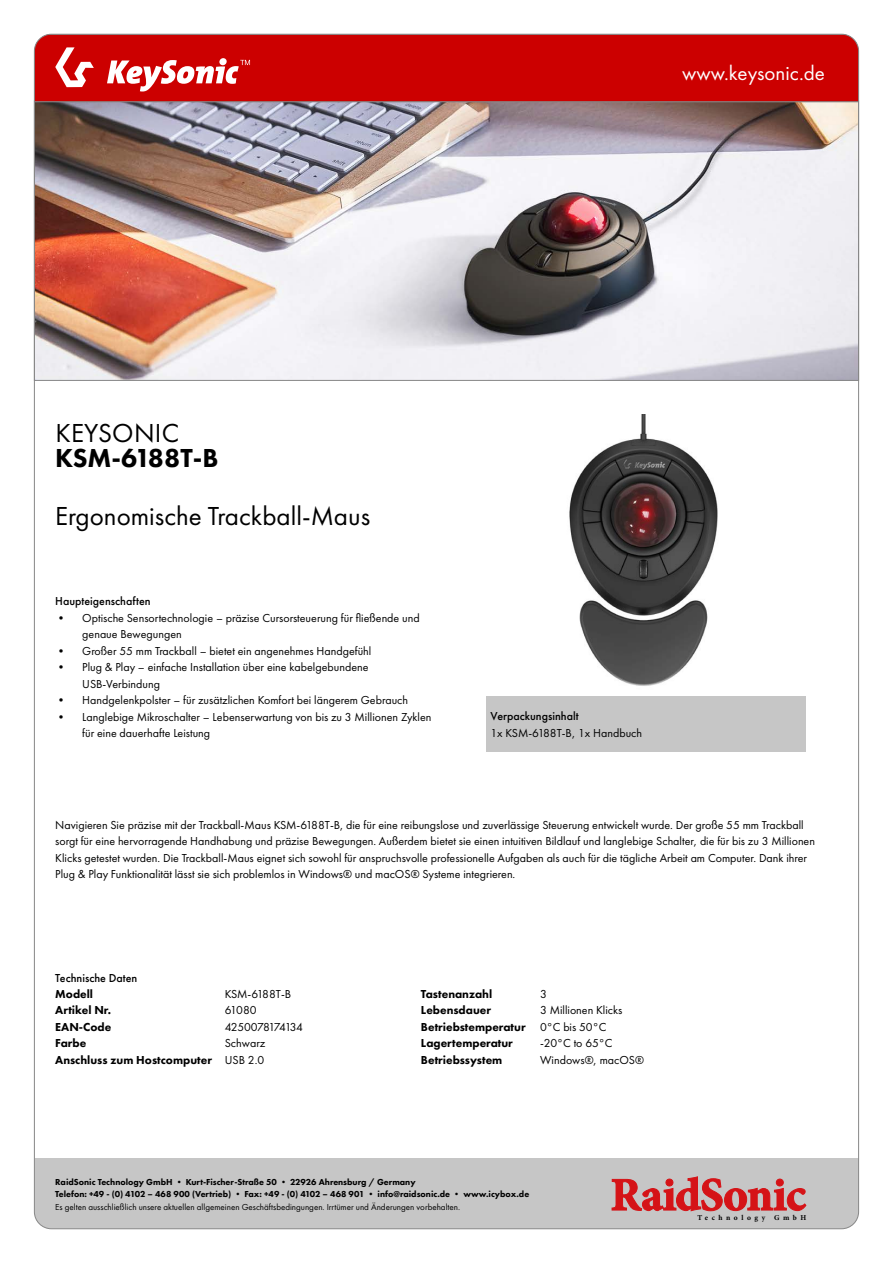
<style>
.page{position:relative;width:893px;height:1263px;background:#fff}
.page>*{position:absolute;margin:0;border:0;box-sizing:border-box;transform-origin:0 0}
.t1{font:27px "Futura PT";color:#000}
.t2{font:800 27px "Futura PT";letter-spacing:-.01em;color:#000}
.t3{font:21px "Futura PT";color:#fff}
.t4{font:12px/16.5px "Futura PT";color:#000}
.t5{font:800 12px/16.5px "Futura PT";color:#000}
.t6{font:500 12px "Futura PT";color:#000}
.t7{font:12px/16.5px "Futura PT";letter-spacing:-.025em;color:#000}
.t8{font:800 9px/12px "Futura PT";color:#000}
.t9{font:9px "Futura PT";color:#000}
.t10{font:700 7.5px "Minion Pro";letter-spacing:.47em;color:#000}
</style>
<div class="page">
<img style="left:569px;top:415px;width:149px;height:271px">
<img style="left:36px;top:102px;width:821px;height:279px">
<div style="left:34px;top:1159px;width:825px;height:70px;background:#c6c6c6"></div>
<svg style="left:612px;top:1176px;width:194px;height:35px"></svg>
<div style="left:34px;top:34px;width:825px;height:68px;background:#c00"></div>
<svg style="left:55px;top:47px;width:39px;height:40px"></svg>
<svg style="left:107px;top:58px;width:143px;height:34px"></svg>
<div style="left:486px;top:696px;width:320px;height:55px;background:#c6c6c6"></div>
<h2 class="t3" style="left:682px;top:60px;width:144px">www.keysonic.de</h2>
<h1 class="t1" style="left:55px;top:417px;width:125px">KEYSONIC</h1>
<h1 class="t2" style="left:55px;top:441px;width:165px">KSM-6188T-B</h1>
<h1 class="t1" style="left:55px;top:499px;width:316px">Ergonomische Trackball-Maus</h1>
<p class="t6" style="left:55px;top:594px;width:97px">Haupteigenschaften</p>
<p class="t4" style="left:82px;top:609px;width:339px;text-indent:-27px">• Optische Sensortechnologie – präzise Cursorsteuerung für fließende und genaue Bewegungen</p>
<p class="t4" style="left:55px;top:642px;width:318px">• Großer 55 mm Trackball – bietet ein angenehmes Handgefühl</p>
<p class="t4" style="left:82px;top:659px;width:288px;text-indent:-27px">• Plug &amp; Play – einfache Installation über eine kabelgebundene<br>USB-Verbindung</p>
<p class="t4" style="left:55px;top:692px;width:354px">• Handgelenkpolster – für zusätzlichen Komfort bei längerem Gebrauch</p>
<p class="t4" style="left:82px;top:708px;width:351px;text-indent:-27px">• Langlebige Mikroschalter – Lebenserwartung von bis zu 3 Millionen Zyklen für eine dauerhafte Leistung</p>
<p class="t6" style="left:490px;top:709px;width:90px">Verpackungsinhalt</p>
<p class="t4" style="left:490px;top:724px;width:153px">1x KSM-6188T-B, 1x Handbuch</p>
<p class="t4" style="left:55px;top:816px;width:761px">Navigieren Sie präzise mit der Trackball-Maus KSM-6188T-B, die für eine reibungslose und zuverlässige Steuerung entwickelt wurde. Der große 55 mm Trackball sorgt für eine hervorragende Handhabung und präzise Bewegungen. Außerdem bietet sie einen intuitiven Bildlauf und langlebige Schalter, die für bis zu 3 Millionen Klicks getestet wurden. Die Trackball-Maus eignet sich sowohl für anspruchsvolle professionelle Aufgaben als auch für die tägliche Arbeit am Computer. Dank ihrer Plug &amp; Play Funktionalität lässt sie sich problemlos in Windows® und macOS® Systeme integrieren.</p>
<p class="t6" style="left:55px;top:971px;width:84px">Technische Daten</p>
<p class="t5" style="left:55px;top:985px;width:158px">Modell<br>Artikel Nr.<br>EAN-Code<br>Farbe<br>Anschluss zum Hostcomputer</p>
<p class="t7" style="left:225px;top:985px;width:80px">KSM-6188T-B<br>61080<br>4250078174134<br>Schwarz<br>USB 2.0</p>
<p class="t4" style="left:540px;top:985px;width:106px">3<br>3 Millionen Klicks<br>0°C bis 50°C<br>-20°C to 65°C<br>Windows®, macOS®</p>
<p class="t5" style="left:421px;top:985px;width:106px">Tastenanzahl<br>Lebensdauer<br>Betriebstemperatur<br>Lagertemperatur<br>Betriebssystem</p>
<p class="t8" style="left:55px;top:1175px;width:475px">RaidSonic Technology GmbH • Kurt-Fischer-Straße 50 • 22926 Ahrensburg / Germany<br>Telefon: +49 - (0) 4102 – 468 900 (Vertrieb) • Fax: +49 - (0) 4102 – 468 901 • info@raidsonic.de • www.icybox.de</p>
<p class="t9" style="left:55px;top:1202px;width:406px">Es gelten ausschließlich unsere aktuellen allgemeinen Geschäftsbedingungen. Irrtümer und Änderungen vorbehalten.</p>
<p class="t10" style="left:697px;top:1212px;width:110px">Technology GmbH</p>
</div>
